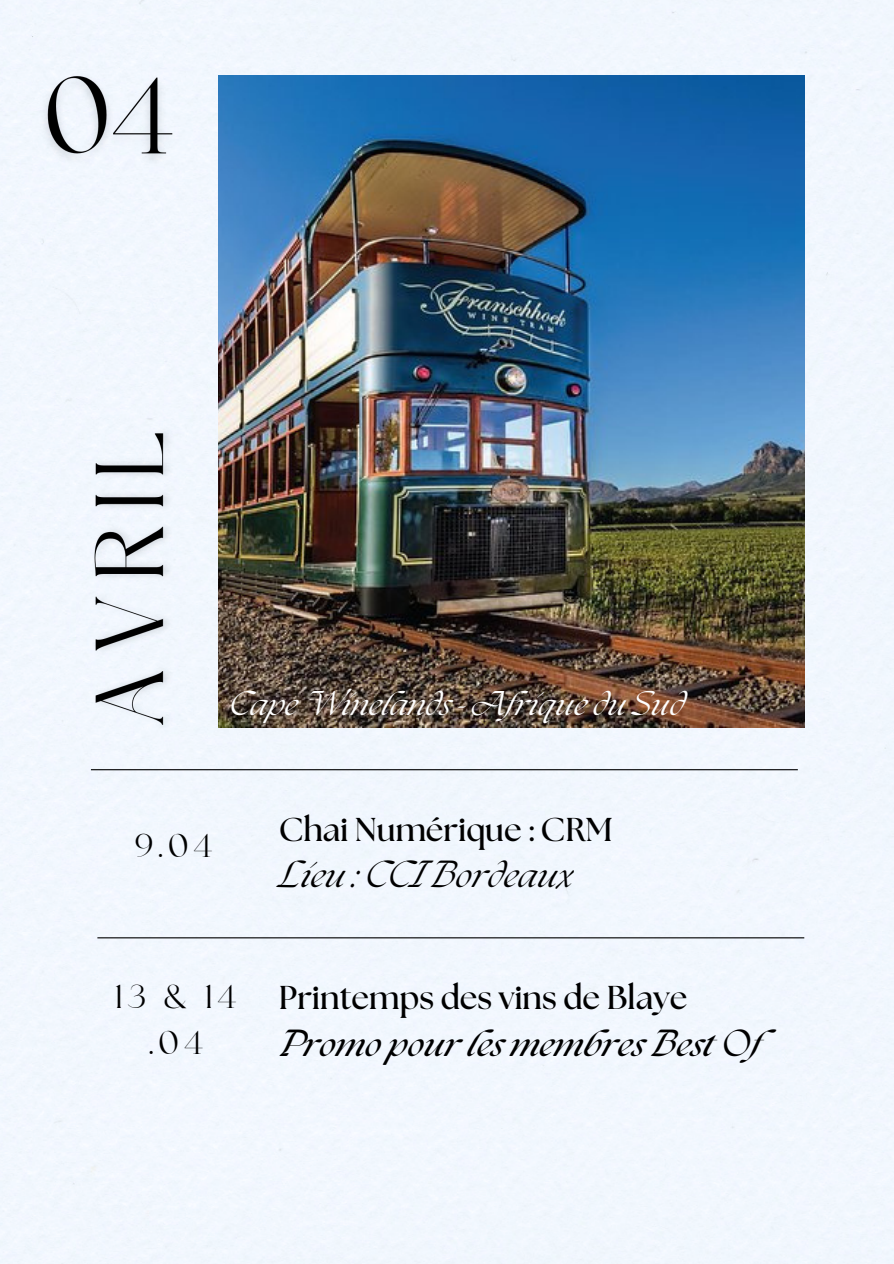
<style>
.page{position:relative;width:894px;height:1264px;background:#fff}
.page>*{position:absolute;margin:0;border:0;box-sizing:border-box;transform-origin:0 0}
.t1{font:italic 700 33px/46.2px "The Seasons";color:#000}
.t2{font:700 33px "The Seasons";color:#000}
.t3{font:italic 33px "The Seasons";color:#000}
.t4{font:33px/46.2px "Dream Avenue";letter-spacing:.155em;color:#000;text-align:center}
.t5{font:italic 30px "The Seasons";color:#fff}
.s1{font-style:normal}
</style>
<div class="page">
<div style="left:0;top:0;width:893px;height:1263px;background:#f1f7fe"></div>
<img style="left:219px;top:76px;width:585px;height:651px">
<hr style="left:97px;top:937px;width:707px;height:1px;background:#000">
<hr style="left:91px;top:769px;width:706px;height:1px;background:#000">
<img style="left:86px;top:415px;width:100px;height:322px">
<img style="left:31px;top:64px;width:157px;height:117px">
<p class="t5" style="left:229px;top:691px;width:456px">Cape Winelands - Afrique du Sud</p>
<p class="t4" style="left:135px;top:825px;width:80px">9.04</p>
<h2 class="t2" style="left:279px;top:814px;width:336px">Chai Numérique : CRM</h2>
<p class="t3" style="left:279px;top:861px;width:296px">Lieu : CCI Bordeaux</p>
<h3 class="t4" style="left:115px;top:976px;width:123px">13 &amp; 14 .04</h3>
<h2 class="t1" style="left:279px;top:977px;width:509px"><span class="s1">Printemps des vins de Blaye<br></span>Promo pour les membres Best Of</h2>
</div>
